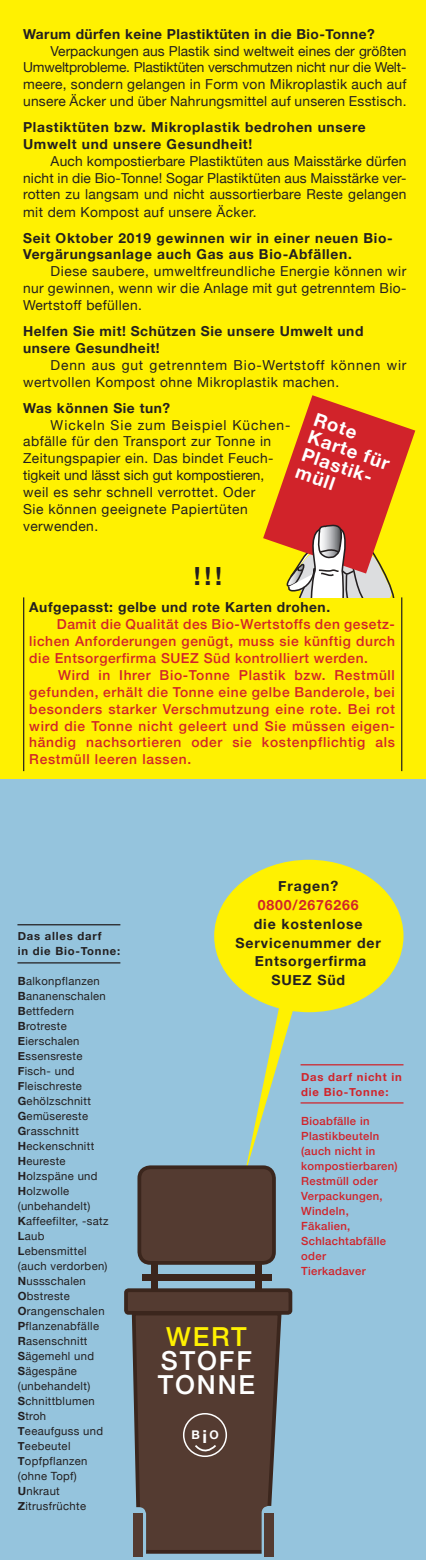
<style>
.page{position:relative;width:426px;height:1560px;background:#fff}
.page>*{position:absolute;margin:0;border:0;box-sizing:border-box;transform-origin:0 0}
.t1{font:500 26.25px "Helvetica Neue";letter-spacing:.07em;color:#fff}
.t2{font:500 26.25px "Helvetica Neue";color:#fff101}
.t3{font:700 25px "Helvetica Neue";color:#231f20}
.t4{font:700 18.5px/18.5px "Helvetica Neue";color:#fff}
.t5{font:700 14px "Helvetica Neue";letter-spacing:.06em;color:#231f20}
.t6{font:700 14px "Helvetica Neue";letter-spacing:.06em;color:#d1232a}
.t7{font:13.75px/16.9px "Helvetica Neue";letter-spacing:.03em;color:#231f20;text-align:justify}
.t8{font:500 13.75px/16.9px "Helvetica Neue";letter-spacing:.04em;color:#d1232a;text-align:justify}
.t9{font:700 13.75px/16.9px "Helvetica Neue";letter-spacing:.04em;color:#231f20}
.t10{font:13.75px "Helvetica Neue";letter-spacing:.07em;color:#231f20}
.t11{font:700 12px "Helvetica Neue";color:#fff}
.t12{font:11.25px "Helvetica Neue";letter-spacing:.03em;color:#231f20}
.t13{font:500 11.25px/15px "Helvetica Neue";letter-spacing:.03em;color:#d1232a}
.t14{font:700 11.25px/15px "Helvetica Neue";letter-spacing:.07em;color:#231f20}
.t15{font:700 11.25px/15px "Helvetica Neue";letter-spacing:.07em;color:#d1232a}
.s1{font-weight:700}
.s2{font-size:18px}
</style>
<div class="page">
<div style="left:0;top:0;width:425px;height:780px;background:#fff101"></div>
<div style="left:0;top:780px;width:425px;height:779px;background:#95c4dd"></div>
<div style="left:214px;top:859px;width:189px;height:153px;background:#fff101;border-radius:50%"></div>
<svg style="left:243px;top:990px;width:56px;height:188px"></svg>
<div style="left:139px;top:1167px;width:134px;height:95px;background:#543b31;border-radius:11px"></div>
<div style="left:137px;top:1165px;width:138px;height:99px;border:4px solid #3b261d;border-radius:11px"></div>
<div style="left:142px;top:1273px;width:129px;height:7px;background:#3b261d"></div>
<div style="left:126px;top:1289px;width:164px;height:23px;background:#543b31;border-radius:3px"></div>
<div style="left:124px;top:1288px;width:168px;height:26px;border:4px solid #3b261d;border-radius:3px"></div>
<svg style="left:130px;top:1309px;width:153px;height:245px;background:#564139"></svg>
<div style="left:151px;top:1263px;width:7px;height:26px;background:#3b261d"></div>
<div style="left:255px;top:1263px;width:6px;height:26px;background:#3b261d"></div>
<div style="left:120px;top:1506px;width:26px;height:53px;background:#95c4dd;border-radius:7px"></div>
<svg style="left:261px;top:1505px;width:22px;height:52px"></svg>
<div style="left:133px;top:1512px;width:10px;height:43px;background:#543b31"></div>
<div style="left:264px;top:1512px;width:10px;height:43px;background:#543b31"></div>
<hr style="left:17px;top:924px;width:103px;height:1px;background:#231f20">
<hr style="left:17px;top:962px;width:103px;height:1px;background:#231f20">
<hr style="left:300px;top:1064px;width:103px;height:1px;background:#d1232a">
<hr style="left:300px;top:1102px;width:103px;height:1px;background:#d1232a">
<div style="left:183px;top:1412px;width:44px;height:44px;border:2px solid #fff;border-radius:50%"></div>
<svg style="left:193px;top:1442px;width:25px;height:14px"></svg>
<svg style="left:263px;top:395px;width:152px;height:150px;fill:#d1232a"></svg>
<svg style="left:283px;top:521px;width:112px;height:77px"></svg>
<hr style="left:400px;top:597px;width:2px;height:174px;background:#231f20">
<hr style="left:23px;top:597px;width:1px;height:174px;background:#231f20">
<p class="t9" style="left:23px;top:26px;width:353px">Warum dürfen keine Plastiktüten in die Bio-Tonne?</p>
<p class="t7" style="left:23px;top:43px;width:384px;text-indent:28px">Verpackungen aus Plastik sind weltweit eines der größten Umweltprobleme. Plastiktüten verschmutzen nicht nur die Welt&shy;meere, sondern gelangen in Form von Mikroplastik auch auf unsere Äcker und über Nahrungsmittel auf unseren Esstisch.</p>
<p class="t9" style="left:23px;top:119px;width:344px">Plastiktüten bzw. Mikroplastik bedrohen unsere<br>Umwelt und unsere Gesundheit!</p>
<p class="t7" style="left:23px;top:153px;width:384px;text-indent:28px">Auch kompostierbare Plastiktüten aus Maisstärke dürfen nicht in die Bio-Tonne! Sogar Plastiktüten aus Maisstärke ver&shy;rotten zu langsam und nicht aussortierbare Reste gelangen mit dem Kompost auf unsere Äcker.</p>
<p class="t9" style="left:23px;top:229px;width:371px">Seit Oktober 2019 gewinnen wir in einer neuen Bio-<br>Vergärungsanlage auch Gas aus Bio-Abfällen.</p>
<p class="t7" style="left:23px;top:264px;width:384px;text-indent:28px">Diese saubere, umweltfreundliche Energie können wir nur gewinnen, wenn wir die Anlage mit gut getrenntem Bio-Wertstoff befüllen.</p>
<p class="t9" style="left:23px;top:322px;width:341px;line-height:17.5px">Helfen Sie mit! Schützen Sie unsere Umwelt und unsere Gesundheit!</p>
<p class="t7" style="left:23px;top:357px;width:384px;text-indent:28px">Denn aus gut getrenntem Bio-Wertstoff können wir wertvollen Kompost ohne Mikroplastik machen.</p>
<p class="t9" style="left:23px;top:399px;width:148px">Was können Sie tun?</p>
<p class="t10" style="left:51px;top:414px;width:241px">Wickeln Sie zum Beispiel Küchen-</p>
<p class="t7" style="left:23px;top:434px;width:251px;text-align:left">abfälle für den Transport zur Tonne in<br>Zeitungspapier ein. Das bindet Feuch&shy;tigkeit und lässt sich gut kompostieren,</p>
<p class="t7" style="left:23px;top:484px;width:233px">weil es sehr schnell verrottet. Oder</p>
<p class="t7" style="left:23px;top:501px;width:226px">Sie können geeignete Papiertüten</p>
<p class="t7" style="left:23px;top:518px;width:77px">verwenden.</p>
<p class="t4" style="left:317px;top:410px;width:87px;rotate:19deg">Rote<br>Karte für<br>Plastik&shy;müll</p>
<p class="t3" style="left:193px;top:556px;width:30px">!!!</p>
<p class="t9" style="left:29px;top:599px;width:302px">Aufgepasst: gelbe und rote Karten drohen.</p>
<p class="t8" style="left:29px;top:614px;width:366px;text-indent:28px">Damit die Qualität des Bio-Wertstoffs den gesetz&shy;lichen Anforderungen genügt, muss sie künftig durch die Entsorgerfirma SUEZ Süd kontrolliert werden.</p>
<p class="t8" style="left:29px;top:665px;width:366px;text-indent:29px">Wird in Ihrer Bio-Tonne Plastik bzw. Restmüll gefunden, erhält die Tonne eine gelbe Banderole, bei besonders starker Verschmutzung eine rote. Bei rot wird die Tonne nicht geleert und Sie müssen eigen&shy;händig nachsortieren oder sie kostenpflichtig als Restmüll leeren lassen.</p>
<p class="t14" style="left:18px;top:928px;width:104px">Das alles darf<br>in die Bio-Tonne:</p>
<p class="t12" style="left:18px;top:972px;width:83px"><span class="s1">B</span>alkonpflanzen</p>
<p class="t12" style="left:18px;top:987px;width:89px"><span class="s1">B</span>ananenschalen</p>
<p class="t12" style="left:18px;top:1002px;width:58px"><span class="s1">B</span>ettfedern</p>
<p class="t12" style="left:18px;top:1017px;width:50px"><span class="s1">B</span>rotreste</p>
<p class="t12" style="left:18px;top:1032px;width:63px"><span class="s1">E</span>ierschalen</p>
<p class="t12" style="left:18px;top:1047px;width:66px"><span class="s1">E</span>ssensreste</p>
<p class="t12" style="left:18px;top:1062px;width:58px"><span class="s1">F</span>isch- und</p>
<p class="t12" style="left:18px;top:1077px;width:66px"><span class="s1">F</span>leischreste</p>
<p class="t12" style="left:18px;top:1092px;width:75px"><span class="s1">G</span>ehölzschnitt</p>
<p class="t12" style="left:18px;top:1107px;width:72px"><span class="s1">G</span>emüsereste</p>
<p class="t12" style="left:18px;top:1122px;width:63px"><span class="s1">G</span>rasschnitt</p>
<p class="t12" style="left:18px;top:1137px;width:78px"><span class="s1">H</span>eckenschnitt</p>
<p class="t12" style="left:18px;top:1152px;width:49px"><span class="s1">H</span>eureste</p>
<p class="t12" style="left:18px;top:1167px;width:81px"><span class="s1">H</span>olzspäne und</p>
<p class="t12" style="left:18px;top:1182px;width:53px"><span class="s1">H</span>olzwolle</p>
<p class="t12" style="left:18px;top:1197px;width:74px">(unbehandelt)</p>
<p class="t12" style="left:18px;top:1212px;width:92px"><span class="s1">K</span>affeefilter, -satz</p>
<p class="t12" style="left:18px;top:1227px;width:28px"><span class="s1">L</span>aub</p>
<p class="t12" style="left:18px;top:1242px;width:70px"><span class="s1">L</span>ebensmittel</p>
<p class="t12" style="left:18px;top:1257px;width:91px">(auch verdorben)</p>
<p class="t12" style="left:18px;top:1272px;width:69px"><span class="s1">N</span>ussschalen</p>
<p class="t12" style="left:18px;top:1287px;width:54px"><span class="s1">O</span>bstreste</p>
<p class="t12" style="left:18px;top:1302px;width:88px"><span class="s1">O</span>rangenschalen</p>
<p class="t12" style="left:18px;top:1317px;width:83px"><span class="s1">P</span>flanzenabfälle</p>
<p class="t12" style="left:18px;top:1332px;width:71px"><span class="s1">R</span>asenschnitt</p>
<p class="t12" style="left:18px;top:1347px;width:78px"><span class="s1">S</span>ägemehl und</p>
<p class="t12" style="left:18px;top:1362px;width:61px"><span class="s1">S</span>ägespäne</p>
<p class="t12" style="left:18px;top:1377px;width:74px">(unbehandelt)</p>
<p class="t12" style="left:18px;top:1392px;width:78px"><span class="s1">S</span>chnittblumen</p>
<p class="t12" style="left:18px;top:1407px;width:30px"><span class="s1">S</span>troh</p>
<p class="t12" style="left:18px;top:1422px;width:87px"><span class="s1">T</span>eeaufguss und</p>
<p class="t12" style="left:18px;top:1437px;width:54px"><span class="s1">T</span>eebeutel</p>
<p class="t12" style="left:18px;top:1452px;width:71px"><span class="s1">T</span>opfpflanzen</p>
<p class="t12" style="left:18px;top:1467px;width:61px">(ohne Topf)</p>
<p class="t12" style="left:18px;top:1482px;width:44px"><span class="s1">U</span>nkraut</p>
<p class="t12" style="left:18px;top:1497px;width:70px"><span class="s1">Z</span>itrusfrüchte</p>
<p class="t5" style="left:278px;top:875px;width:61px">Fragen?</p>
<p class="t6" style="left:257px;top:893px;width:102px">0800/2676266</p>
<p class="t5" style="left:253px;top:912px;width:110px">die kostenlose</p>
<p class="t5" style="left:235px;top:931px;width:146px">Servicenummer der</p>
<p class="t5" style="left:254px;top:950px;width:113px">Entsorgerfirma</p>
<p class="t5" style="left:271px;top:968px;width:75px">SUEZ Süd</p>
<p class="t2" style="left:166px;top:1314px;width:82px">WERT</p>
<p class="t1" style="left:161px;top:1338px;width:92px">STOFF</p>
<p class="t1" style="left:157px;top:1363px;width:99px">TONNE</p>
<p class="t11" style="left:191px;top:1424px;width:29px">B<span class="s2">i</span>O</p>
<p class="t15" style="left:301px;top:1069px;width:102px">Das darf nicht in die Bio-Tonne:</p>
<p class="t13" style="left:301px;top:1112px;width:70px">Bioabfälle in</p>
<p class="t13" style="left:301px;top:1127px;width:79px">Plastikbeuteln (auch nicht in</p>
<p class="t13" style="left:301px;top:1157px;width:98px">kompostierbaren)<br>Restmüll oder<br>Verpackungen,</p>
<p class="t13" style="left:301px;top:1202px;width:49px">Windeln,</p>
<p class="t13" style="left:301px;top:1217px;width:51px">Fäkalien,</p>
<p class="t13" style="left:301px;top:1232px;width:86px">Schlachtabfälle</p>
<p class="t13" style="left:301px;top:1247px;width:26px">oder</p>
<p class="t13" style="left:301px;top:1262px;width:66px">Tierkadaver</p>
</div>
